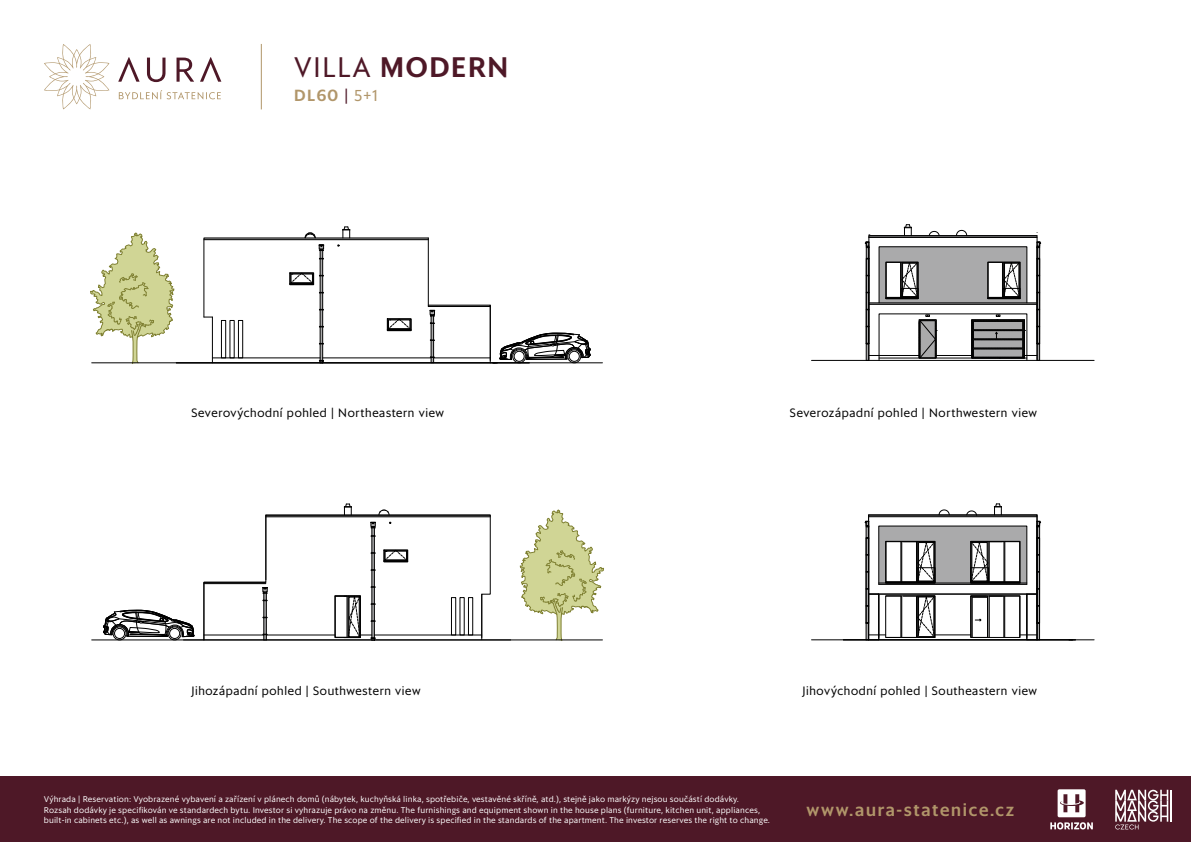
<style>
.page{position:relative;width:1191px;height:842px;background:#fff}
.page>*{position:absolute;margin:0;border:0;box-sizing:border-box;transform-origin:0 0}
.t1{font:500 28px "Sanomat Sans";letter-spacing:.06em;color:#4e1827}
.t2{font:500 17.2px "Sanomat Sans";letter-spacing:.1em;color:#b1966a}
.t3{font:500 16px "Sanomat Sans";color:#b1966a}
.t4{font:12px "Sanomat Sans";letter-spacing:.05em;color:#000}
.t5{font:8.5px/10.2px "Sanomat Sans Text";letter-spacing:.015em;color:#fff}
.s1{font-weight:400}
.s2{font-weight:400;color:#4e1827}
</style>
<div class="page">
<hr style="left:811px;top:640px;width:283px;height:1px;background:#000">
<svg style="left:90px;top:232px;width:84px;height:132px"></svg>
<hr style="left:92px;top:363px;width:510px;height:1px;background:#000">
<svg style="left:520px;top:509px;width:84px;height:132px"></svg>
<svg style="left:103px;top:610px;width:91px;height:30px"></svg>
<hr style="left:92px;top:640px;width:510px;height:1px;background:#000">
<svg style="left:203px;top:226px;width:387px;height:138px"></svg>
<hr style="left:869px;top:304px;width:168px;height:1px;background:#000">
<hr style="left:869px;top:303px;width:168px;height:1px;background:#000">
<hr style="left:811px;top:360px;width:283px;height:1px;background:#000">
<svg style="left:865px;top:242px;width:5px;height:119px"></svg>
<hr style="left:869px;top:355px;width:50px;height:1px;background:#000">
<hr style="left:869px;top:237px;width:168px;height:1px;background:#000">
<hr style="left:869px;top:236px;width:168px;height:1px;background:#000">
<svg style="left:879px;top:224px;width:162px;height:137px"></svg>
<svg style="left:203px;top:503px;width:287px;height:138px"></svg>
<svg style="left:864px;top:503px;width:177px;height:138px"></svg>
<div style="left:0;top:776px;width:1191px;height:66px;background:#4e1827"></div>
<svg style="left:44px;top:44px;width:65px;height:65px"></svg>
<svg style="left:119px;top:90px;width:102px;height:9px"></svg>
<svg style="left:118px;top:57px;width:103px;height:25px"></svg>
<hr style="left:261px;top:44px;width:1px;height:65px;background:#b1966a">
<svg style="left:1050px;top:789px;width:42px;height:40px"></svg>
<svg style="left:1115px;top:790px;width:57px;height:39px"></svg>
<h1 class="t1" style="left:294px;top:45px;width:215px"><span class="s1">VILLA</span> MODERN</h1>
<h3 class="t3" style="left:294px;top:83px;width:85px">DL60 <span class="s2">|</span> <span class="s1">5+1</span></h3>
<h3 class="t4" style="left:191px;top:404px;width:254px">Severovýchodní pohled | Northeastern view</h3>
<h3 class="t4" style="left:790px;top:404px;width:249px">Severozápadní pohled | Northwestern view</h3>
<h3 class="t4" style="left:191px;top:681px;width:231px">Jihozápadní pohled | Southwestern view</h3>
<h3 class="t4" style="left:802px;top:681px;width:236px">Jihovýchodní pohled | Southeastern view</h3>
<p class="t5" style="left:44px;top:794px;width:727px">Výhrada | Reservation: Vyobrazené vybavení a zařízení v plánech domů (nábytek, kuchyňská linka, spotřebiče, vestavěné skříně, atd.), stejně jako markýzy nejsou součástí dodávky.<br>Rozsah dodávky je specifikován ve standardech bytu. Investor si vyhrazuje právo na změnu. The furnishings and equipment shown in the house plans (furniture, kitchen unit, appliances, built-in cabinets etc.), as well as awnings are not included in the delivery. The scope of the delivery is specified in the standards of the apartment. The investor reserves the right to change.</p>
<h2 class="t2" style="left:806px;top:797px;width:209px">www.aura-statenice.cz</h2>
</div>
